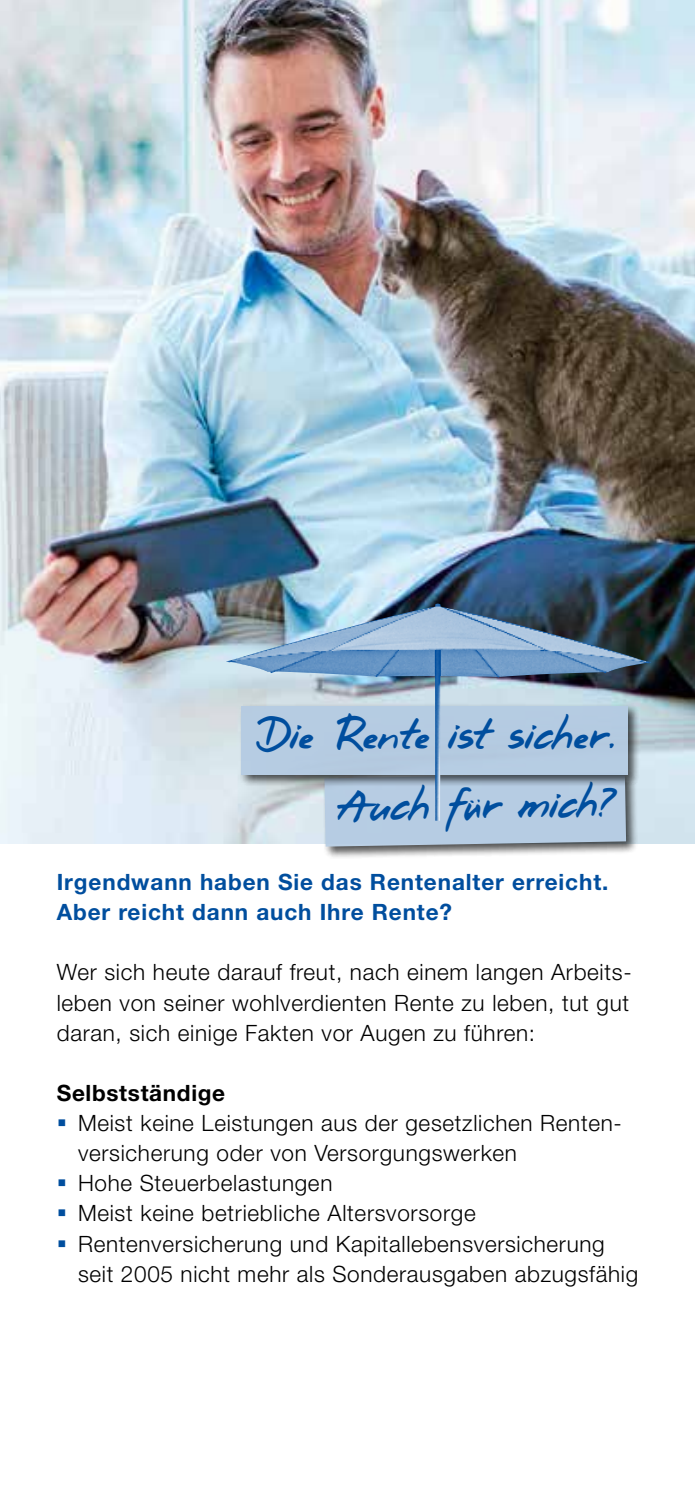
<style>
.page{position:relative;width:695px;height:1489px;background:#fff}
.page>*{position:absolute;margin:0;border:0;box-sizing:border-box;transform-origin:0 0}
.t1{font:45px "VKB Erman 2011";color:#004e9e}
.t2{font:300 22.5px/30.2px "Helvetica Neue LT Pro";letter-spacing:.03em;color:#000;text-align:justify}
.t3{font:700 22.5px/30.2px "Helvetica Neue LT Pro";letter-spacing:.04em;color:#004e9e}
.t4{font:700 22.5px "Helvetica Neue LT Pro";letter-spacing:.03em;color:#000}
</style>
<div class="page">
<img style="left:0;top:0;width:694px;height:843px">
<div style="left:322px;top:770px;width:316px;height:88px;background:#000;opacity:.75"></div>
<div style="left:324px;top:786px;width:302px;height:60px;background:#b6cce3"></div>
<div style="left:238px;top:703px;width:402px;height:83px;background:#000;opacity:.75"></div>
<div style="left:241px;top:706px;width:386px;height:68px;background:#b3cae2"></div>
<img style="left:226px;top:603px;width:214px;height:217px">
<h1 class="t1" style="left:249px;top:706px;width:372px">Die Rente ist sicher.</h1>
<h1 class="t1" style="left:332px;top:778px;width:279px;rotate:-1deg">Auch für mich?</h1>
<p class="t3" style="left:57px;top:866px;width:553px">Irgendwann haben Sie das Rentenalter erreicht.<br>Aber reicht dann auch Ihre Rente?</p>
<p class="t2" style="left:57px;top:956px;width:576px">Wer sich heute darauf freut, nach einem langen Arbeits&shy;leben von seiner wohlverdienten Rente zu leben, tut gut daran, sich einige Fakten vor Augen zu führen:</p>
<p class="t4" style="left:57px;top:1078px;width:170px">Selbstständige</p>
<p class="t2" style="left:78px;top:1107px;width:561px;text-align:left">Meist keine Leistungen aus der gesetzlichen Renten&shy;versicherung oder von Versorgungswerken<br>Hohe Steuerbelastungen<br>Meist keine betriebliche Altersvorsorge Rentenversicherung und Kapitallebensversicherung seit 2005 nicht mehr als Sonderausgaben abzugsfähig</p>
</div>
